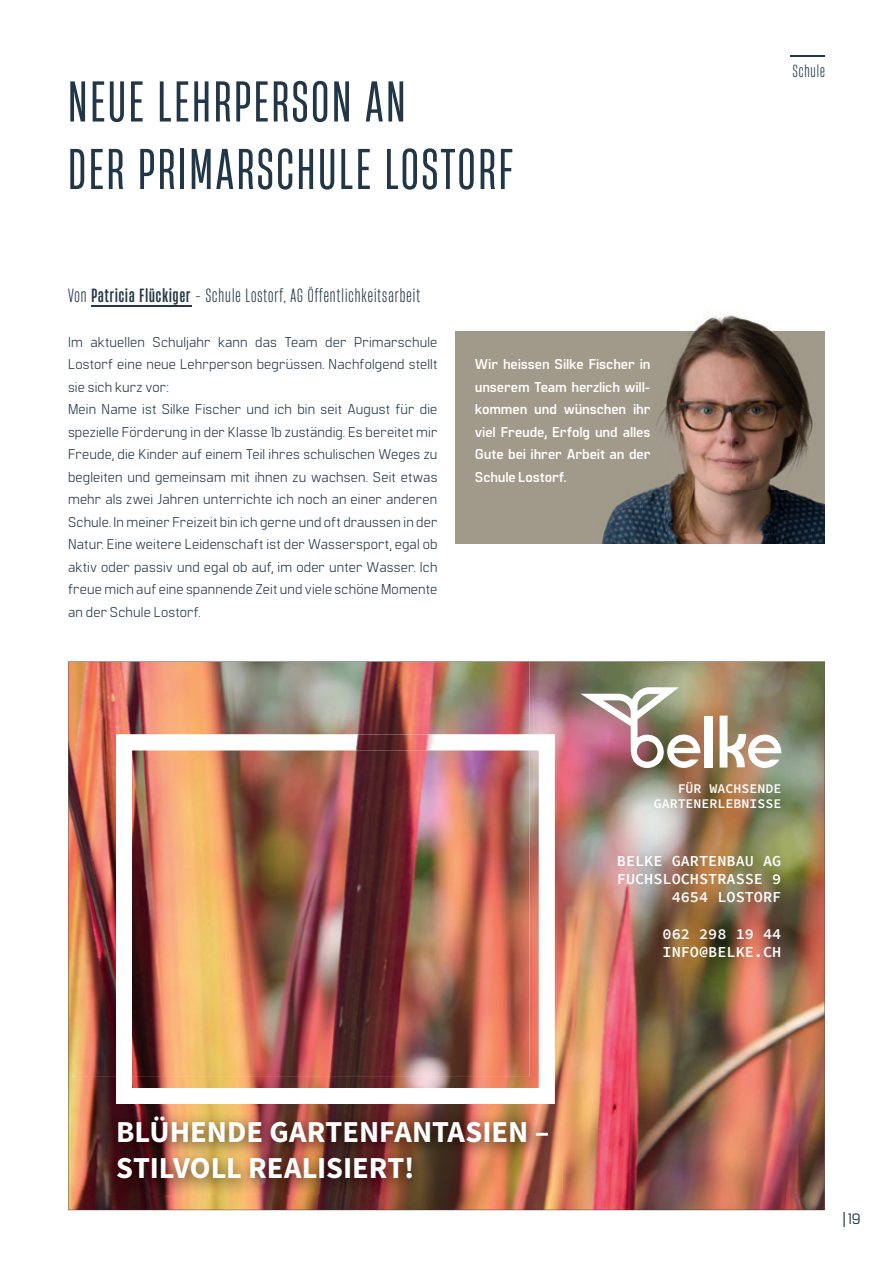
<style>
.page{position:relative;width:893px;height:1263px;background:#fff}
.page>*{position:absolute;margin:0;border:0;box-sizing:border-box;transform-origin:0 0}
.t1{font:54px/67.5px "Heading Now 34";letter-spacing:.055em;color:#213647}
.t2{font:700 30.45px/36.6px "Source Sans Pro";color:#fff}
.t3{font:18px "Heading Now 33";letter-spacing:.06em;color:#213647}
.t4{font:16.5px "Heading Now 33";letter-spacing:.06em;color:#213647}
.t5{font:600 15.15px/18.3px "Source Code Pro";color:#fff;text-align:right}
.t6{font:500 15px "Manifold CF";color:#213647}
.t7{font:14.25px/22.5px "Manifold CF";letter-spacing:.01em;color:#213647}
.t8{font:700 14.25px/22.5px "Manifold CF";letter-spacing:-.01em;color:#fff;text-align:justify}
.t9{font:13.35px/15.5px "Source Code Variable";color:#fff;text-align:right}
.s1{font-family:"Heading Now 35";font-weight:500}
</style>
<div class="page">
<hr style="left:791px;top:55px;width:34px;height:1px;background:#213647">
<hr style="left:91px;top:305px;width:100px;height:2px;background:#213647">
<div style="left:455px;top:331px;width:370px;height:213px;background:#a19989"></div>
<img style="left:601px;top:315px;width:224px;height:229px">
<img style="left:68px;top:662px;width:757px;height:548px">
<h1 class="t1" style="left:68px;top:66px;width:446px">NEUE LEHRPERSON AN<br>DER PRIMARSCHULE LOSTORF</h1>
<p class="t3" style="left:68px;top:283px;width:353px">Von <span class="s1">Patricia Flückiger</span> - Schule Lostorf, AG Öffentlichkeitsarbeit</p>
<p class="t7" style="left:68px;top:329px;width:371px">Im aktuellen Schuljahr kann das Team der Primarschule Lostorf eine neue Lehrperson begrüssen. Nachfolgend stellt sie sich kurz vor:<br>Mein Name ist Silke Fischer und ich bin seit August für die spezielle Förderung in der Klasse 1b zuständig. Es bereitet mir Freude, die Kinder auf einem Teil ihres schulischen Weges zu begleiten und gemeinsam mit ihnen zu wachsen. Seit etwas mehr als zwei Jahren unterrichte ich noch an einer anderen Schule. In meiner Freizeit bin ich gerne und oft draussen in der Natur. Eine weitere Leidenschaft ist der Wassersport, egal ob aktiv oder passiv und egal ob auf, im oder unter Wasser. Ich freue mich auf eine spannende Zeit und viele schöne Momente an der Schule Lostorf.</p>
<p class="t8" style="left:475px;top:352px;width:177px">Wir heissen Silke Fischer in unserem Team herzlich will&shy;kommen und wünschen ihr viel Freude, Erfolg und alles Gute bei ihrer Arbeit an der Schule Lostorf.</p>
<p class="t4" style="left:793px;top:59px;width:34px">Schule</p>
<h2 class="t2" style="left:116px;top:1114px;width:435px">BLÜHENDE GARTENFANTASIEN –<br>STILVOLL REALISIERT!</h2>
<p class="t9" style="left:654px;top:781px;width:129px">FÜR WACHSENDE<br>GARTENERLEBNISSE</p>
<p class="t5" style="left:617px;top:851px;width:166px">BELKE GARTENBAU AG<br>FUCHSLOCHSTRASSE 9<br>4654 LOSTORF</p>
<p class="t5" style="left:663px;top:924px;width:120px;text-align:left">062 298 19 44<br>INFO@BELKE.CH</p>
<p class="t6" style="left:842px;top:1207px;width:20px">| 19</p>
</div>
